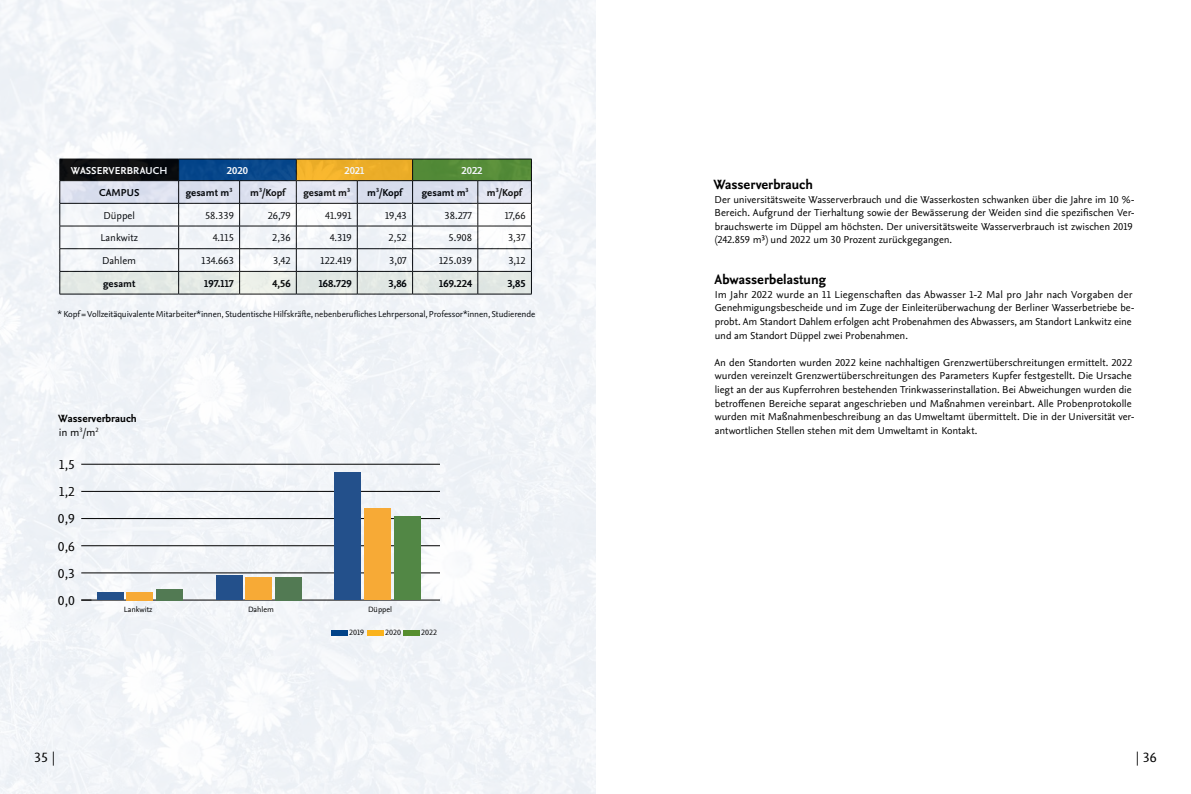
<style>
.page{position:relative;width:1191px;height:794px;background:#fff}
.page>*{position:absolute;margin:0;border:0;box-sizing:border-box;transform-origin:0 0}
.t1{font:700 14px "Nexus Sans Pro";letter-spacing:-.005em;color:#000}
.t2{font:14px "Nexus Sans Pro";color:#000}
.t3{font:13.5px "Nexus Sans Pro";color:#000}
.t4{font:700 11px/14px "Nexus Sans Pro";color:#000}
.t5{font:10.5px/13.6px "Nexus Sans Pro";color:#000}
.t6{font:700 10.5px "Nexus Sans Pro";color:#000}
.t7{font:700 10.5px "Nexus Sans Pro";letter-spacing:.01em;color:#fff}
.t8{font:9px "Nexus Sans Pro";letter-spacing:-.01em;color:#000}
.t9{font:8px "Nexus Sans Pro";color:#000}
.s1{font-weight:400}
</style>
<div class="page">
<img style="left:0;top:0;width:596px;height:794px">
<hr style="left:81px;top:600px;width:358px;height:1px;background:#000">
<hr style="left:81px;top:572px;width:358px;height:1px;background:#000">
<hr style="left:81px;top:545px;width:358px;height:1px;background:#000">
<hr style="left:81px;top:518px;width:358px;height:1px;background:#000">
<hr style="left:81px;top:491px;width:358px;height:1px;background:#000">
<hr style="left:81px;top:464px;width:358px;height:1px;background:#000">
<div style="left:394px;top:516px;width:27px;height:84px;background:#528745"></div>
<div style="left:364px;top:508px;width:27px;height:92px;background:#f7aa36"></div>
<div style="left:334px;top:473px;width:27px;height:127px;background:#23508b"></div>
<div style="left:275px;top:577px;width:27px;height:23px;background:#527a53"></div>
<div style="left:245px;top:577px;width:27px;height:23px;background:#f7aa36"></div>
<div style="left:216px;top:575px;width:26px;height:25px;background:#23508b"></div>
<div style="left:156px;top:589px;width:27px;height:11px;background:#527a53"></div>
<div style="left:126px;top:592px;width:27px;height:8px;background:#f7aa36"></div>
<div style="left:97px;top:592px;width:26px;height:8px;background:#23508b"></div>
<div style="left:331px;top:630px;width:17px;height:5px;background:#004288"></div>
<div style="left:367px;top:630px;width:16px;height:5px;background:#fab31e"></div>
<div style="left:404px;top:630px;width:16px;height:5px;background:#568e2f"></div>
<p class="t7" style="left:71px;top:162px;width:98px">WASSERVERBRAUCH</p>
<p class="t7" style="left:227px;top:162px;width:22px">2020</p>
<p class="t7" style="left:344px;top:162px;width:21px">2021</p>
<p class="t7" style="left:461px;top:162px;width:22px">2022</p>
<p class="t6" style="left:99px;top:184px;width:42px">CAMPUS</p>
<p class="t6" style="left:186px;top:184px;width:48px">gesamt m<sup>3</sup></p>
<p class="t6" style="left:250px;top:184px;width:37px">m<sup>3</sup>/Kopf</p>
<p class="t6" style="left:303px;top:184px;width:48px">gesamt m<sup>3</sup></p>
<p class="t6" style="left:367px;top:184px;width:37px">m<sup>3</sup>/Kopf</p>
<p class="t6" style="left:422px;top:184px;width:48px">gesamt m<sup>3</sup></p>
<p class="t6" style="left:487px;top:184px;width:37px">m<sup>3</sup>/Kopf</p>
<p class="t5" style="left:103px;top:208px;width:33px">Düppel</p>
<p class="t5" style="left:205px;top:208px;width:30px">58.339</p>
<p class="t5" style="left:268px;top:208px;width:24px">26,79</p>
<p class="t5" style="left:325px;top:208px;width:28px">41.991</p>
<p class="t5" style="left:385px;top:208px;width:23px">19,43</p>
<p class="t5" style="left:444px;top:208px;width:29px">38.277</p>
<p class="t5" style="left:505px;top:208px;width:22px">17,66</p>
<p class="t5" style="left:100px;top:230px;width:39px">Lankwitz</p>
<p class="t5" style="left:213px;top:230px;width:22px">4.115</p>
<p class="t5" style="left:272px;top:230px;width:20px">2,36</p>
<p class="t5" style="left:330px;top:230px;width:23px">4.319</p>
<p class="t5" style="left:388px;top:230px;width:20px">2,52</p>
<p class="t5" style="left:448px;top:230px;width:25px">5.908</p>
<p class="t5" style="left:508px;top:230px;width:19px">3,37</p>
<p class="t5" style="left:102px;top:253px;width:35px">Dahlem</p>
<p class="t5" style="left:202px;top:253px;width:34px">134.663</p>
<p class="t5" style="left:273px;top:253px;width:19px">3,42</p>
<p class="t5" style="left:320px;top:253px;width:33px">122.419</p>
<p class="t5" style="left:389px;top:253px;width:19px">3,07</p>
<p class="t5" style="left:439px;top:253px;width:35px">125.039</p>
<p class="t5" style="left:508px;top:253px;width:19px">3,12</p>
<p class="t6" style="left:103px;top:275px;width:34px">gesamt</p>
<p class="t6" style="left:204px;top:275px;width:31px">197.117</p>
<p class="t6" style="left:272px;top:275px;width:20px">4,56</p>
<p class="t6" style="left:319px;top:275px;width:34px">168.729</p>
<p class="t6" style="left:388px;top:275px;width:20px">3,86</p>
<p class="t6" style="left:439px;top:275px;width:34px">169.224</p>
<p class="t6" style="left:507px;top:275px;width:20px">3,85</p>
<p class="t8" style="left:58px;top:307px;width:479px">* Kopf = Vollzeitäquivalente Mitarbeiter*innen, Studentische Hilfskräfte, nebenberufliches Lehrpersonal, Professor*innen, Studierende</p>
<p class="t4" style="left:58px;top:411px;width:80px">Wasserverbrauch <span class="s1">in m</span><sup>3</sup><span class="s1">/m</span><sup>2</sup></p>
<p class="t3" style="left:59px;top:454px;width:17px">1,5</p>
<p class="t3" style="left:59px;top:481px;width:17px">1,2</p>
<p class="t3" style="left:58px;top:509px;width:18px">0,9</p>
<p class="t3" style="left:58px;top:536px;width:18px">0,6</p>
<p class="t3" style="left:58px;top:563px;width:18px">0,3</p>
<p class="t3" style="left:58px;top:590px;width:18px">0,0</p>
<p class="t9" style="left:124px;top:603px;width:30px">Lankwitz</p>
<p class="t9" style="left:248px;top:603px;width:27px">Dahlem</p>
<p class="t9" style="left:368px;top:603px;width:25px">Düppel</p>
<p class="t9" style="left:349px;top:627px;width:17px">2019</p>
<p class="t9" style="left:385px;top:627px;width:17px">2020</p>
<p class="t9" style="left:421px;top:627px;width:17px">2022</p>
<h1 class="t1" style="left:713px;top:174px;width:101px">Wasserverbrauch</h1>
<p class="t5" style="left:714px;top:192px;width:422px">Der universitätsweite Wasserverbrauch und die Wasserkosten schwanken über die Jahre im 10 %- Bereich. Aufgrund der Tierhaltung sowie der Bewässerung der Weiden sind die spezifischen Ver&shy;brauchswerte im Düppel am höchsten. Der universitätsweite Wasserverbrauch ist zwischen 2019 (242.859 m3) und 2022 um 30 Prozent zurückgegangen.</p>
<h1 class="t1" style="left:714px;top:269px;width:113px">Abwasserbelastung</h1>
<p class="t5" style="left:714px;top:287px;width:421px">Im Jahr 2022 wurde an 11 Liegenschaften das Abwasser 1-2 Mal pro Jahr nach Vorgaben der Genehmigungsbescheide und im Zuge der Einleiterüberwachung der Berliner Wasserbetriebe be&shy;probt. Am Standort Dahlem erfolgen acht Probenahmen des Abwassers, am Standort Lankwitz eine und am Standort Düppel zwei Probenahmen.</p>
<p class="t5" style="left:714px;top:355px;width:422px">An den Standorten wurden 2022 keine nachhaltigen Grenzwertüberschreitungen ermittelt. 2022 wurden vereinzelt Grenzwertüberschreitungen des Parameters Kupfer festgestellt. Die Ursache liegt an der aus Kupferrohren bestehenden Trinkwasserinstallation. Bei Abweichungen wurden die betroffenen Bereiche separat angeschrieben und Maßnahmen vereinbart. Alle Probenprotokolle wurden mit Maßnahmenbeschreibung an das Umweltamt übermittelt. Die in der Universität ver&shy;antwortlichen Stellen stehen mit dem Umweltamt in Kontakt.</p>
<h1 class="t2" style="left:34px;top:747px;width:22px">35 |</h1>
<h1 class="t2" style="left:1135px;top:746px;width:22px">| 36</h1>
</div>
